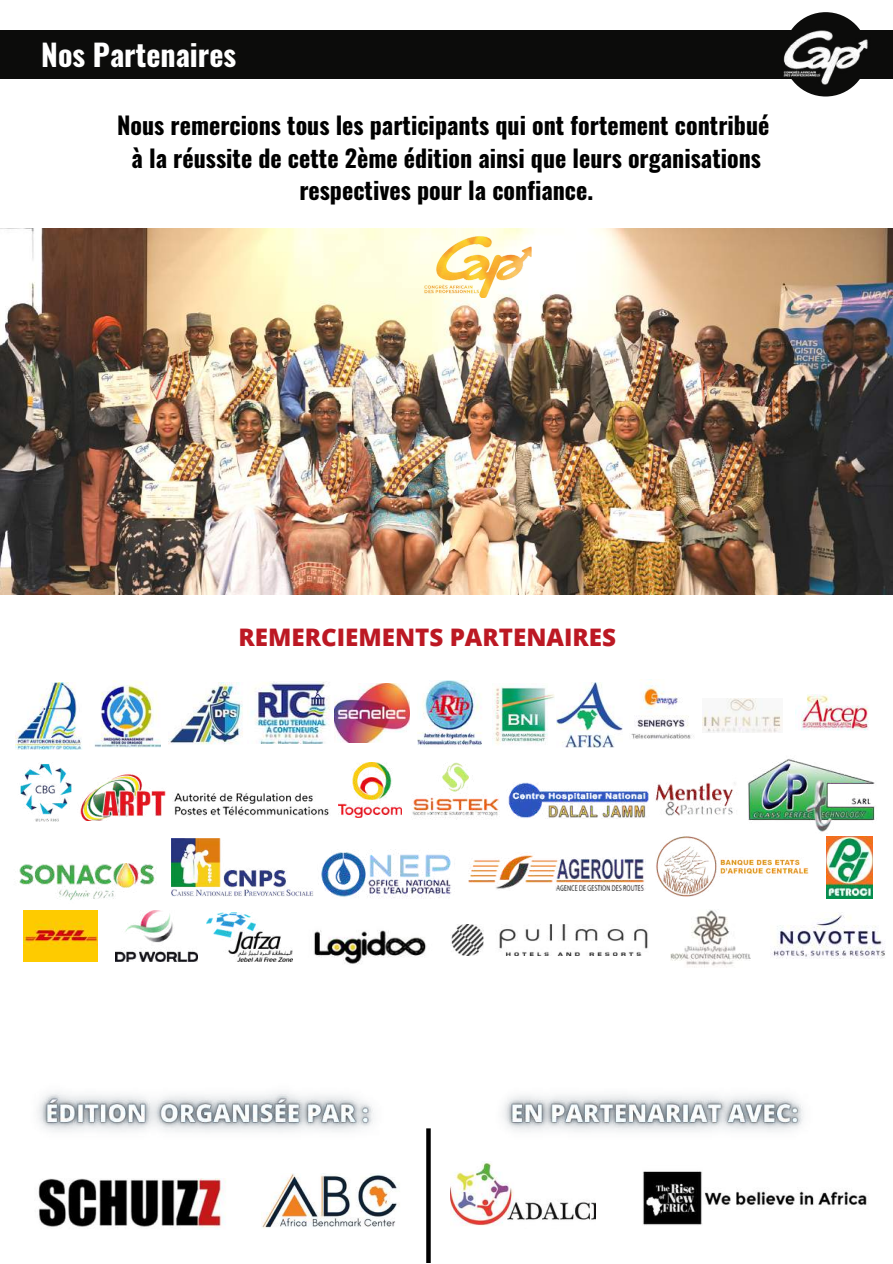
<style>
.page{position:relative;width:893px;height:1264px;background:#fff}
.page>*{position:absolute;margin:0;border:0;box-sizing:border-box;transform-origin:0 0}
.t1{font:700 30px "Oswald";color:#fff}
.t2{font:800 24.15px "Open Sans";color:#bc1823}
.t3{font:700 24px/32.5px "Oswald";color:#000;text-align:center}
</style>
<div class="page">
<div style="left:0;top:30px;width:892px;height:49px;background:#0c0c0b"></div>
<img style="left:0;top:229px;width:892px;height:365px">
<img style="left:414px;top:234px;width:118px;height:64px">
<img style="left:16px;top:682px;width:66px;height:67px">
<img style="left:631px;top:679px;width:63px;height:60px">
<img style="left:94px;top:680px;width:66px;height:67px">
<img style="left:702px;top:699px;width:80px;height:33px">
<img style="left:492px;top:686px;width:62px;height:59px">
<img style="left:168px;top:681px;width:182px;height:63px">
<img style="left:334px;top:683px;width:75px;height:59px">
<img style="left:556px;top:682px;width:66px;height:65px">
<img style="left:417px;top:680px;width:65px;height:66px">
<img style="left:795px;top:694px;width:74px;height:36px">
<img style="left:115px;top:910px;width:82px;height:51px">
<img style="left:207px;top:912px;width:86px;height:49px">
<img style="left:314px;top:930px;width:113px;height:35px">
<img style="left:20px;top:763px;width:52px;height:58px">
<img style="left:80px;top:774px;width:249px;height:46px">
<img style="left:826px;top:836px;width:46px;height:62px">
<img style="left:19px;top:863px;width:137px;height:38px">
<img style="left:172px;top:838px;width:141px;height:58px">
<img style="left:469px;top:854px;width:176px;height:37px">
<img style="left:338px;top:762px;width:63px;height:55px">
<img style="left:411px;top:762px;width:88px;height:58px">
<img style="left:508px;top:782px;width:138px;height:36px">
<img style="left:656px;top:836px;width:153px;height:61px">
<img style="left:321px;top:849px;width:131px;height:49px">
<img style="left:620px;top:782px;width:115px;height:34px">
<img style="left:748px;top:758px;width:127px;height:74px">
<img style="left:23px;top:910px;width:74px;height:51px">
<img style="left:451px;top:924px;width:197px;height:31px">
<img style="left:770px;top:912px;width:115px;height:46px">
<img style="left:670px;top:910px;width:80px;height:57px">
<div style="left:783px;top:12px;width:84px;height:84px;background:#0c0c0b;border-radius:50%"></div>
<img style="left:783px;top:28px;width:85px;height:57px">
<img style="left:38px;top:1178px;width:188px;height:51px">
<img style="left:262px;top:1173px;width:138px;height:55px">
<img style="left:643px;top:1171px;width:224px;height:54px">
<img style="left:450px;top:1162px;width:145px;height:64px">
<svg style="left:426px;top:1128px;width:4px;height:134px"></svg>
<img style="left:37px;top:1092px;width:337px;height:40px">
<img style="left:482px;top:1094px;width:322px;height:68px">
<p class="t1" style="left:41px;top:31px;width:196px">Nos Partenaires</p>
<p class="t3" style="left:117px;top:108px;width:653px">Nous remercions tous les participants qui ont fortement contribué à la réussite de cette 2ème édition ainsi que leurs organisations respectives pour la confiance.</p>
<p class="t2" style="left:238px;top:620px;width:379px">REMERCIEMENTS PARTENAIRES</p>
</div>
